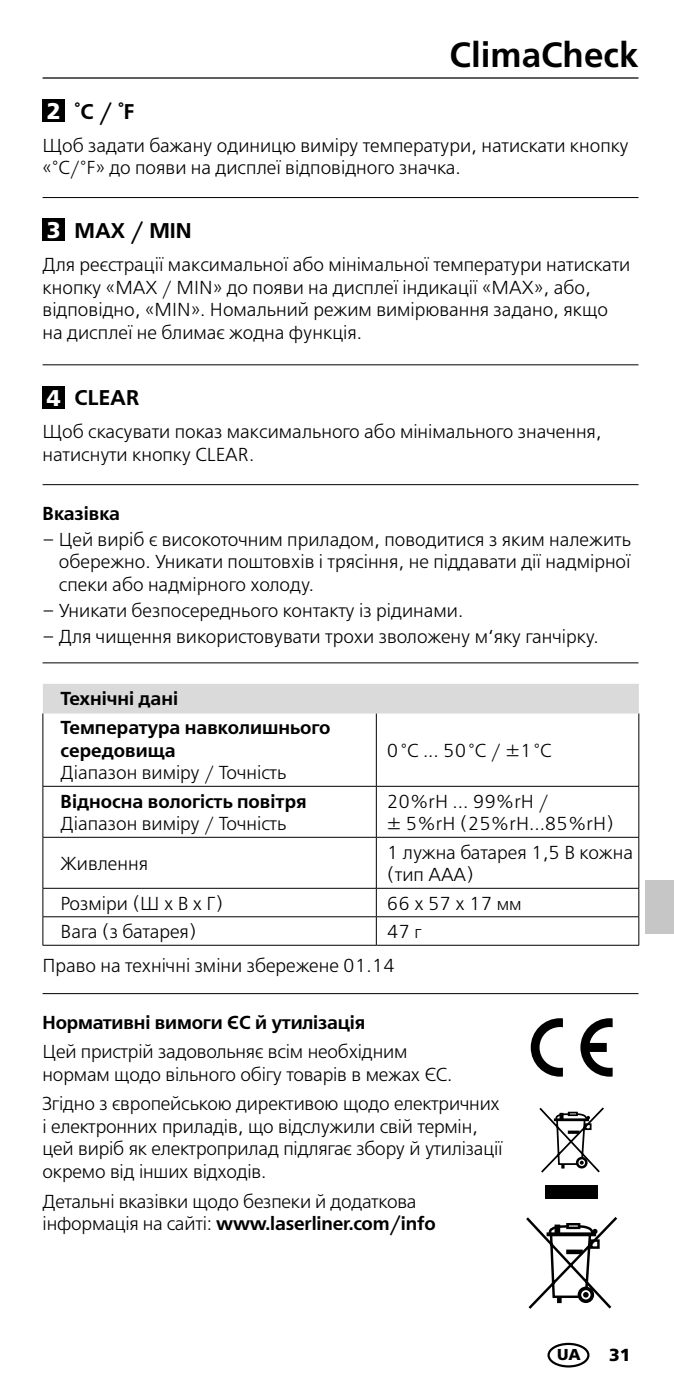
<style>
.page{position:relative;width:674px;height:1397px;background:#fff}
.page>*{position:absolute;margin:0;border:0;box-sizing:border-box;transform-origin:0 0}
.t1{font:700 35px "Frutiger LT Com";color:#000}
.t2{font:600 21.25px "Free Set";color:#000}
.t3{font:300 18.75px/22.5px "Free Set";color:#000}
.t4{font:600 18.75px/28.8px "Free Set";color:#000}
.t5{font:900 17.5px "Frutiger LT Com";color:#000}
.t6{font:900 15.75px "Frutiger LT Com";color:#000}
.s1{font-family:"Frutiger LT Com";font-weight:900;font-size:22.75px;color:#fff}
.s2{font-size:17.5px}
.s3{font-weight:600}
</style>
<div class="page">
<hr style="left:43px;top:77px;width:595px;height:2px;background:#000">
<hr style="left:43px;top:197px;width:595px;height:1px;background:#000">
<hr style="left:43px;top:364px;width:595px;height:1px;background:#000">
<hr style="left:43px;top:484px;width:595px;height:1px;background:#000">
<svg style="left:539px;top:1107px;width:64px;height:66px"></svg>
<div style="left:545px;top:1185px;width:52px;height:13px;background:#000"></div>
<svg style="left:526px;top:1217px;width:91px;height:92px"></svg>
<svg style="left:580px;top:1018px;width:32px;height:58px"></svg>
<svg style="left:530px;top:1018px;width:32px;height:58px"></svg>
<hr style="left:43px;top:662px;width:595px;height:1px;background:#000">
<hr style="left:43px;top:993px;width:595px;height:1px;background:#000">
<div style="left:547px;top:1342px;width:42px;height:25px;border:2px solid #000;border-radius:50%"></div>
<div style="left:43px;top:99px;width:22px;height:23px;background:#000"></div>
<div style="left:43px;top:218px;width:22px;height:23px;background:#000"></div>
<div style="left:43px;top:386px;width:22px;height:22px;background:#000"></div>
<div style="left:43px;top:684px;width:595px;height:28px;background:#dadada"></div>
<svg style="left:43px;top:713px;width:595px;height:231px"></svg>
<hr style="left:42px;top:713px;width:1px;height:72px;background:#000">
<hr style="left:375px;top:713px;width:1px;height:72px;background:#000">
<hr style="left:638px;top:713px;width:1px;height:72px;background:#000">
<hr style="left:43px;top:836px;width:333px;height:1px;background:#000">
<hr style="left:42px;top:837px;width:1px;height:50px;background:#000">
<hr style="left:376px;top:836px;width:262px;height:1px;background:#000">
<hr style="left:375px;top:837px;width:1px;height:50px;background:#000">
<hr style="left:638px;top:837px;width:1px;height:50px;background:#000">
<hr style="left:43px;top:887px;width:333px;height:1px;background:#000">
<hr style="left:376px;top:887px;width:262px;height:1px;background:#000">
<hr style="left:43px;top:916px;width:333px;height:1px;background:#000">
<svg style="left:42px;top:888px;width:1px;height:56px"></svg>
<hr style="left:376px;top:916px;width:262px;height:1px;background:#000">
<svg style="left:375px;top:888px;width:1px;height:56px"></svg>
<svg style="left:638px;top:888px;width:1px;height:56px"></svg>
<hr style="left:43px;top:944px;width:333px;height:1px;background:#000">
<hr style="left:376px;top:944px;width:262px;height:1px;background:#000">
<hr style="left:43px;top:712px;width:333px;height:1px;background:#dadada">
<hr style="left:376px;top:712px;width:262px;height:1px;background:#dadada">
<hr style="left:43px;top:785px;width:333px;height:1px;background:#000">
<hr style="left:42px;top:786px;width:1px;height:50px;background:#000">
<hr style="left:376px;top:785px;width:262px;height:1px;background:#000">
<hr style="left:375px;top:786px;width:1px;height:50px;background:#000">
<hr style="left:638px;top:786px;width:1px;height:50px;background:#000">
<div style="left:645px;top:880px;width:28px;height:53px;background:#c6c6c6"></div>
<h1 class="t1" style="left:449px;top:34px;width:190px">ClimaCheck</h1>
<p class="t2" style="left:47px;top:98px;width:89px"><span class="s1">2</span> °C / °F</p>
<p class="t3" style="left:43px;top:134px;width:587px">Щоб задати бажану одиницю виміру температури, натискати кнопку «°C/°F» до появи на дисплеї відповідного значка.</p>
<p class="t2" style="left:47px;top:218px;width:146px"><span class="s1">3</span> MAX / MIN</p>
<p class="t3" style="left:43px;top:254px;width:589px">Для реєстрації максимальної або мінімальної температури натискати кнопку «MAX / MIN» до появи на дисплеї індикації «MAX», або, відповідно, «MIN». Номальний режим вимірювання задано, якщо на дисплеї не блимає жодна функція.</p>
<p class="t2" style="left:47px;top:385px;width:94px"><span class="s1">4</span> CLEAR</p>
<p class="t3" style="left:43px;top:421px;width:560px">Щоб скасувати показ максимального або мінімального значення, натиснути кнопку CLEAR.</p>
<p class="t4" style="left:43px;top:499px;width:79px">Вказівка</p>
<p class="t3" style="left:59px;top:528px;width:573px;text-align:justify;text-indent:-16px">– Цей виріб є високоточним приладом, поводитися з яким належить обережно. Уникати поштовхів і трясіння, не піддавати дії надмірної спеки або надмірного холоду.</p>
<p class="t3" style="left:43px;top:599px;width:422px">– Уникати безпосереднього контакту із рідинами.</p>
<p class="t3" style="left:43px;top:625px;width:557px">– Для чищення використовувати трохи зволожену м‘яку ганчірку.</p>
<p class="t4" style="left:61px;top:685px;width:271px">Технічні дані<br>Температура навколишнього</p>
<p class="t4" style="left:61px;top:736px;width:117px">середовища</p>
<p class="t3" style="left:61px;top:761px;width:227px">Діапазон виміру / Точність</p>
<p class="t4" style="left:61px;top:787px;width:247px">Відносна вологість повітря</p>
<p class="t3" style="left:61px;top:812px;width:227px">Діапазон виміру / Точність</p>
<p class="t3" style="left:61px;top:852px;width:89px">Живлення</p>
<p class="t3" style="left:387px;top:739px;width:166px">0°C ... 50°C / ±1°C</p>
<p class="t3" style="left:387px;top:790px;width:228px">20%rH ... 99%rH /<br>± 5%rH (25%rH...85%rH)</p>
<p class="t3" style="left:387px;top:841px;width:247px">1 лужна батарея 1,5 В кожна (тип AAA)</p>
<p class="t3" style="left:61px;top:892px;width:164px">Розміри (Ш x В x Г)</p>
<p class="t3" style="left:387px;top:892px;width:136px">66 x 57 x 17 <span class="s2">мм</span></p>
<p class="t3" style="left:61px;top:920px;width:138px">Вага (з батарея)</p>
<p class="t3" style="left:43px;top:915px;width:380px;line-height:33.5px;text-indent:344px">47 <span class="s2">г<br></span>Право на технічні зміни збережене 01.14</p>
<p class="t4" style="left:43px;top:1008px;width:324px">Нормативні вимоги ЄС й утилізація</p>
<p class="t3" style="left:43px;top:1040px;width:411px">Цей пристрій задовольняє всім необхідним нормам щодо вільного обігу товарів в межах ЄС.</p>
<p class="t3" style="left:43px;top:1092px;width:461px">Згідно з європейською директивою щодо електричних і електронних приладів, що відслужили свій термін, цей виріб як електроприлад підлягає збору й утилізації окремо від інших відходів.</p>
<p class="t3" style="left:43px;top:1189px;width:394px">Детальні вказівки щодо безпеки й додаткова інформація на сайті: <span class="s3">www.laserliner.com/info</span></p>
<p class="t6" style="left:557px;top:1344px;width:25px">UA</p>
<p class="t5" style="left:608px;top:1343px;width:23px">31</p>
</div>
